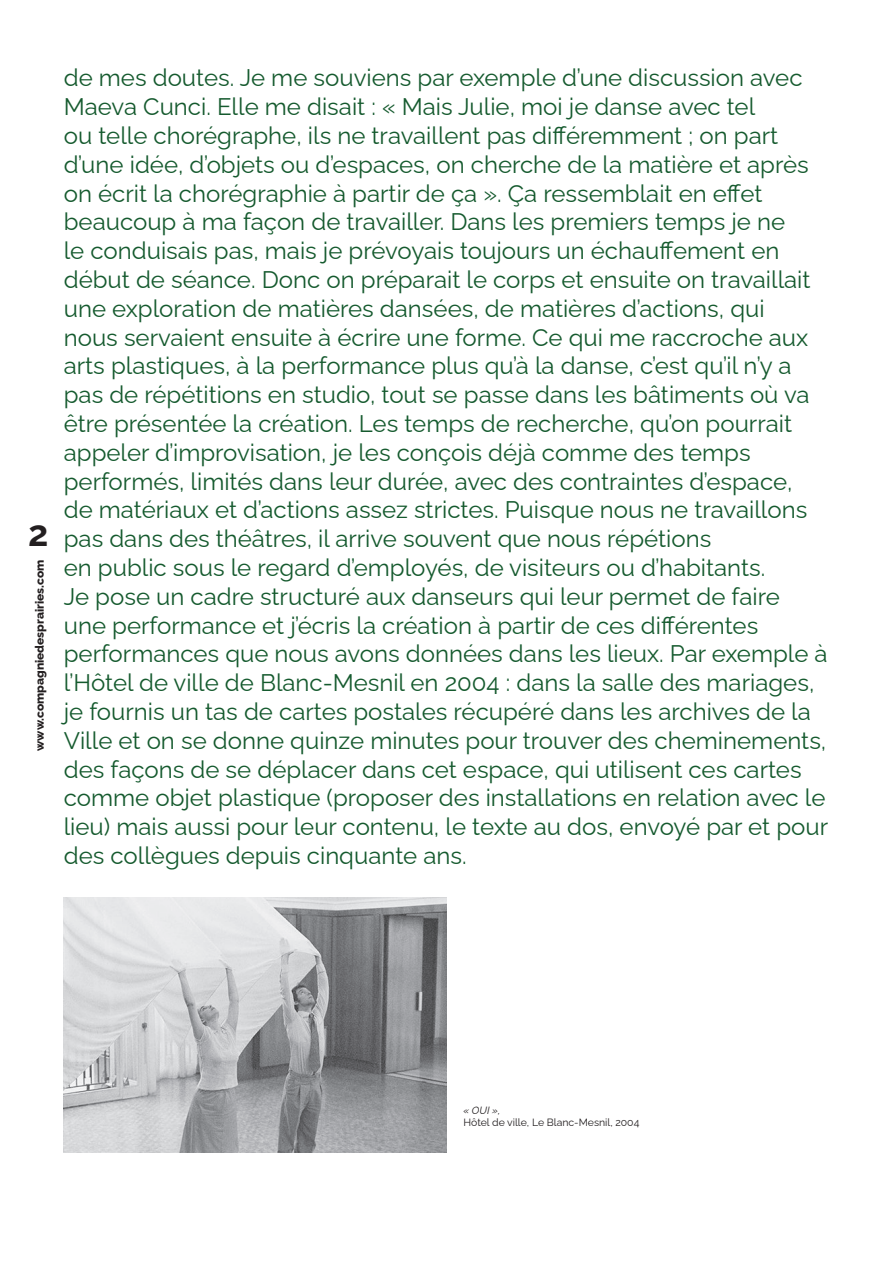
<style>
.page{position:relative;width:893px;height:1263px;background:#fff}
.page>*{position:absolute;margin:0;border:0;box-sizing:border-box;transform-origin:0 0}
.t1{font:700 36px "Raleway";color:#231f20}
.t2{font:24px/28.8px "Raleway";color:#155a2e}
.t3{font:800 12px "Raleway";color:#231f20}
.t4{font:10.5px "Raleway";color:#231f20}
.t5{font:italic 10.5px "Raleway";color:#231f20}
</style>
<div class="page">
<img style="left:64px;top:898px;width:382px;height:255px">
<h1 class="t1" style="left:28px;top:505px;width:22px">2</h1>
<p class="t3" style="left:30px;top:751px;width:193px;rotate:-90deg">www.compagniedesprairies.com</p>
<p class="t2" style="left:64px;top:61px;width:766px">de mes doutes. Je me souviens par exemple d’une discussion avec Maeva Cunci. Elle me disait : « Mais Julie, moi je danse avec tel<br>ou telle chorégraphe, ils ne travaillent pas différemment ; on part d’une idée, d’objets ou d’espaces, on cherche de la matière et après on écrit la chorégraphie à partir de ça ». Ça ressemblait en effet beaucoup à ma façon de travailler. Dans les premiers temps je ne<br>le conduisais pas, mais je prévoyais toujours un échauffement en début de séance. Donc on préparait le corps et ensuite on travaillait une exploration de matières dansées, de matières d’actions, qui<br>nous servaient ensuite à écrire une forme. Ce qui me raccroche aux arts plastiques, à la performance plus qu’à la danse, c’est qu’il n’y a pas de répétitions en studio, tout se passe dans les bâtiments où va être présentée la création. Les temps de recherche, qu’on pourrait appeler d’improvisation, je les conçois déjà comme des temps performés, limités dans leur durée, avec des contraintes d’espace,<br>de matériaux et d’actions assez strictes. Puisque nous ne travaillons pas dans des théâtres, il arrive souvent que nous répétions<br>en public sous le regard d’employés, de visiteurs ou d’habitants.<br>Je pose un cadre structuré aux danseurs qui leur permet de faire une performance et j’écris la création à partir de ces différentes performances que nous avons données dans les lieux. Par exemple à l’Hôtel de ville de Blanc-Mesnil en 2004 : dans la salle des mariages, je fournis un tas de cartes postales récupéré dans les archives de la Ville et on se donne quinze minutes pour trouver des cheminements, des façons de se déplacer dans cet espace, qui utilisent ces cartes comme objet plastique (proposer des installations en relation avec le lieu) mais aussi pour leur contenu, le texte au dos, envoyé par et pour des collègues depuis cinquante ans.</p>
<p class="t5" style="left:463px;top:1102px;width:38px">« OUI »,</p>
<p class="t4" style="left:463px;top:1114px;width:177px">Hôtel de ville, Le Blanc-Mesnil, 2004</p>
</div>
